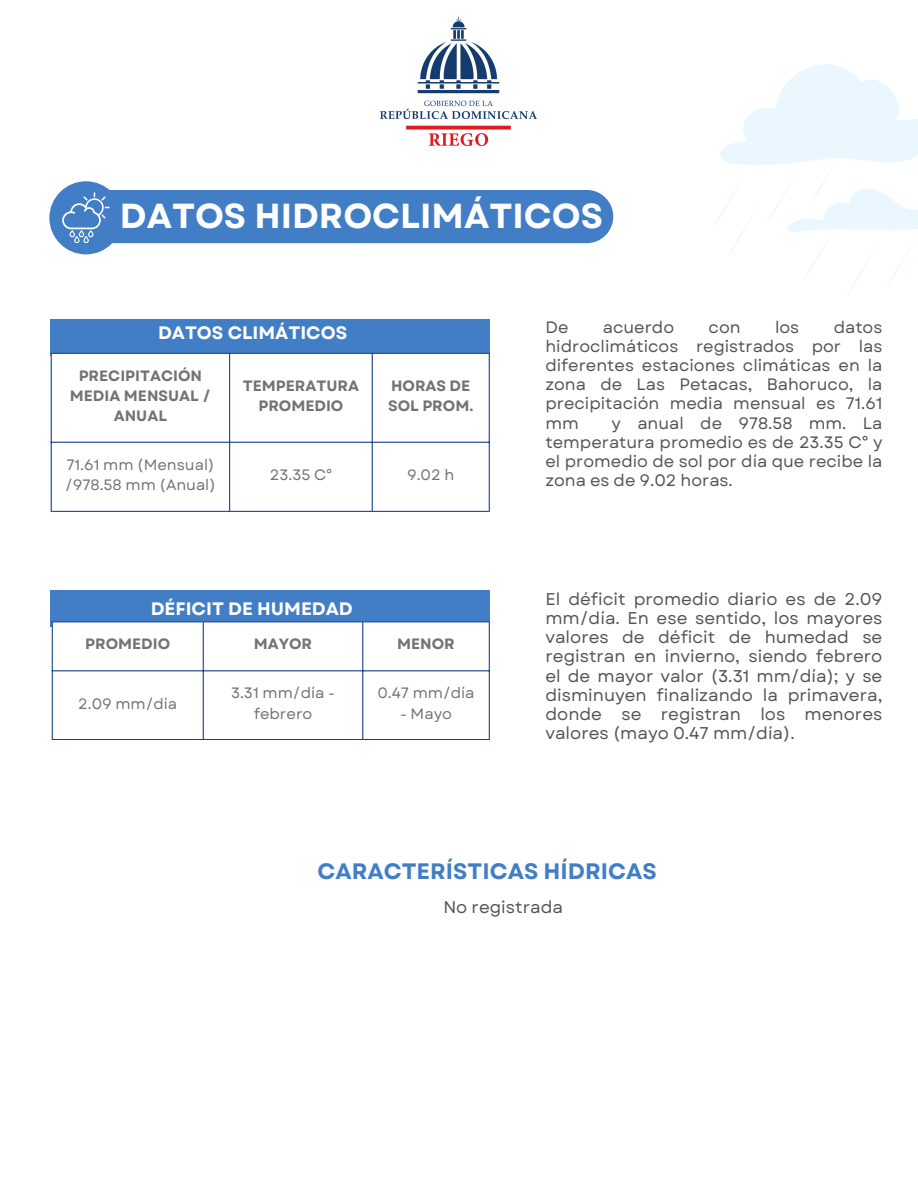
<style>
.page{position:relative;width:918px;height:1188px;background:#fff}
.page>*{position:absolute;margin:0;border:0;box-sizing:border-box;transform-origin:0 0}
.t1{font:700 34.65px "Garet";color:#fff}
.t2{font:700 22.35px "Garet";color:#427ec6}
.t3{font:700 18px "Garet";color:#fff}
.t4{font:16.95px/19.2px "Garet";color:#545454;text-align:justify}
.t5{font:16.5px/19.2px "Garet";color:#545454;text-align:justify}
.t6{font:15px/20.2px "Garet";color:#737373}
.t7{font:700 15px/20.2px "Garet";color:#737373;text-align:center}
</style>
<div class="page">
<img style="left:381px;top:17px;width:156px;height:129px">
<svg style="left:714px;top:64px;width:204px;height:232px"></svg>
<div style="left:49px;top:181px;width:74px;height:73px;background:#427ec6;border-radius:50%"></div>
<div style="left:83px;top:190px;width:530px;height:53px;background:#427ec6;border-radius:27px"></div>
<svg style="left:62px;top:192px;width:47px;height:51px"></svg>
<div style="left:51px;top:319px;width:439px;height:37px;background:#427ec6"></div>
<svg style="left:52px;top:354px;width:437px;height:88px"></svg>
<hr style="left:51px;top:354px;width:1px;height:157px;background:#143e8f">
<hr style="left:229px;top:354px;width:1px;height:157px;background:#143e8f">
<hr style="left:372px;top:354px;width:1px;height:157px;background:#143e8f">
<hr style="left:489px;top:354px;width:1px;height:157px;background:#143e8f">
<hr style="left:51px;top:353px;width:439px;height:1px;background:#143e8f">
<hr style="left:51px;top:442px;width:439px;height:1px;background:#143e8f">
<hr style="left:51px;top:511px;width:439px;height:1px;background:#143e8f">
<div style="left:51px;top:590px;width:439px;height:36px;background:#427ec6"></div>
<svg style="left:53px;top:622px;width:436px;height:48px"></svg>
<hr style="left:52px;top:622px;width:1px;height:117px;background:#143e8f">
<hr style="left:203px;top:622px;width:1px;height:117px;background:#143e8f">
<hr style="left:362px;top:622px;width:1px;height:117px;background:#143e8f">
<hr style="left:489px;top:622px;width:1px;height:117px;background:#143e8f">
<hr style="left:52px;top:621px;width:438px;height:1px;background:#143e8f">
<hr style="left:52px;top:670px;width:438px;height:1px;background:#143e8f">
<hr style="left:52px;top:739px;width:438px;height:1px;background:#143e8f">
<p class="t1" style="left:120px;top:191px;width:485px">DATOS HIDROCLIMÁTICOS</p>
<p class="t3" style="left:158px;top:320px;width:191px">DATOS CLIMÁTICOS</p>
<h1 class="t7" style="left:70px;top:366px;width:142px">PRECIPITACIÓN<br>MEDIA MENSUAL /<br>ANUAL</h1>
<p class="t7" style="left:243px;top:376px;width:118px">TEMPERATURA<br>PROMEDIO</p>
<h3 class="t7" style="left:388px;top:376px;width:87px;text-align:left">HORAS DE<br>SOL PROM.</h3>
<p class="t6" style="left:65px;top:454px;width:152px">71.61 mm (Mensual) /978.58 mm (Anual)</p>
<p class="t6" style="left:270px;top:465px;width:64px">23.35 C°</p>
<p class="t6" style="left:407px;top:465px;width:49px">9.02 h</p>
<p class="t5" style="left:545px;top:318px;width:338px;text-indent:288px">datos hidroclimáticos registrados por las diferentes estaciones climáticas en la zona de Las Petacas, Bahoruco, la precipitación media mensual es 71.61 mm</p>
<p class="t5" style="left:545px;top:318px;width:25px">De</p>
<p class="t5" style="left:603px;top:318px;width:73px">acuerdo</p>
<p class="t5" style="left:709px;top:318px;width:34px">con</p>
<p class="t5" style="left:775px;top:318px;width:26px">los</p>
<p class="t5" style="left:545px;top:413px;width:338px;text-indent:66px">y anual de 978.58 mm. La temperatura promedio es de 23.35 C° y el promedio de sol por día que recibe la zona es de 9.02 horas.</p>
<p class="t3" style="left:151px;top:596px;width:204px">DÉFICIT DE HUMEDAD</p>
<p class="t4" style="left:545px;top:590px;width:338px">El déficit promedio diario es de 2.09 mm/día. En ese sentido, los mayores valores de déficit de humedad se registran en invierno, siendo febrero el de mayor valor (3.31 mm/día); y se disminuyen finalizando la primavera, donde se registran los menores valores (mayo 0.47 mm/día).</p>
<p class="t7" style="left:85px;top:634px;width:87px">PROMEDIO</p>
<p class="t7" style="left:254px;top:634px;width:60px">MAYOR</p>
<p class="t7" style="left:397px;top:634px;width:59px">MENOR</p>
<p class="t6" style="left:78px;top:693px;width:101px">2.09 mm/día</p>
<h3 class="t6" style="left:231px;top:683px;width:105px;text-align:center">3.31 mm/día - febrero</h3>
<p class="t6" style="left:377px;top:683px;width:99px">0.47 mm/día</p>
<p class="t6" style="left:400px;top:703px;width:53px">- Mayo</p>
<p class="t2" style="left:317px;top:855px;width:341px">CARACTERÍSTICAS HÍDRICAS</p>
<p class="t4" style="left:443px;top:898px;width:121px">No registrada</p>
</div>
